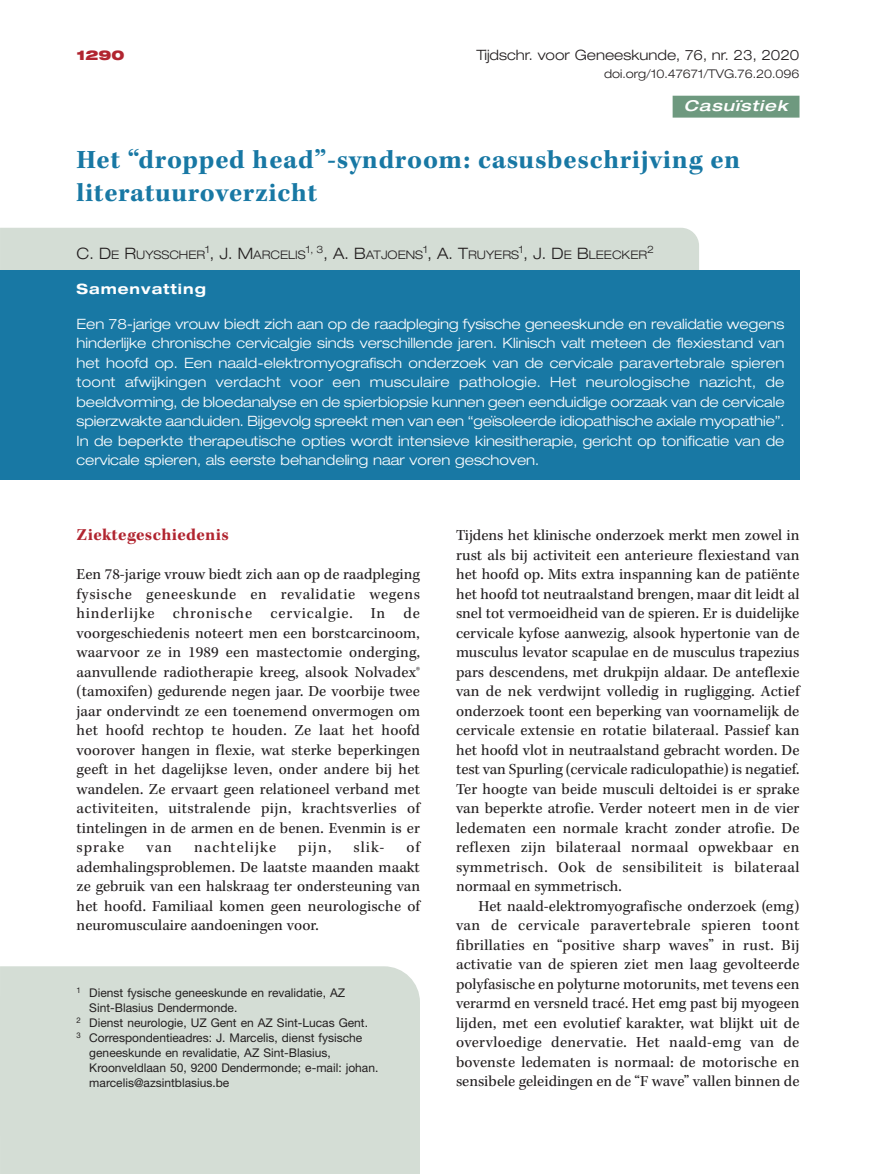
<style>
.page{position:relative;width:876px;height:1174px;background:#fff}
.page>*{position:absolute;margin:0;border:0;box-sizing:border-box;transform-origin:0 0}
.t1{font:700 27px/33px "Kepler Std";letter-spacing:.025em;color:#1878a4}
.t2{font:700 17.25px "Kepler Std";letter-spacing:.02em;color:#b12530}
.t3{font:15.75px/19.5px "Kepler Std";letter-spacing:.01em;color:#231f20;text-align:justify}
.t4{font:italic 500 expanded 15px "Helvetica Neue LT Std";letter-spacing:.05em;color:#fff;scale:1.1 1}
.t5{font:300 expanded 14.25px/19.5px "Helvetica Neue LT Std";color:#fff;text-align:justify}
.t6{font:300 expanded 14.25px "Helvetica Neue LT Std";color:#231f20}
.t7{font:700 expanded 14.25px "Helvetica Neue LT Std";letter-spacing:.07em;color:#fff}
.t8{font:900 expanded 13.5px "Helvetica Neue LT Std";color:#b12530}
.t9{font:12px "Helvetica Neue LT Std";color:#231f20}
.t10{font:300 expanded 12px "Helvetica Neue LT Std";color:#231f20}
.t11{font:300 expanded 11.85px "Helvetica Neue LT Std";color:#231f20}
.s1{font-size:15.75px}
</style>
<div class="page">
<div style="left:673px;top:96px;width:126px;height:22px;background:#6e997f"></div>
<div style="left:0;top:228px;width:699px;height:42px;background:#d4ddd5"></div>
<div style="left:0;top:270px;width:799px;height:42px;background:#1878a4"></div>
<div style="left:0;top:305px;width:799px;height:175px;background:#1878a4"></div>
<div style="left:0;top:966px;width:419px;height:30px;background:#d4ddd5"></div>
<div style="left:0;top:996px;width:420px;height:15px;background:#d4ddd5"></div>
<div style="left:0;top:1011px;width:420px;height:163px;background:#d4ddd5"></div>
<p class="t8" style="left:77px;top:46px;width:50px">1290</p>
<p class="t6" style="left:476px;top:46px;width:324px">Tijdschr. voor Geneeskunde, 76, nr. 23, 2020</p>
<p class="t10" style="left:604px;top:66px;width:197px">doi.org/10.47671/TVG.76.20.096</p>
<p class="t4" style="left:684px;top:97px;width:96px">Casuïstiek</p>
<h1 class="t1" style="left:77px;top:144px;width:665px">Het “dropped head”-syndroom: casusbeschrijving en literatuuroverzicht</h1>
<p class="t11" style="left:77px;top:247px;width:579px"><span class="s1">C. D</span>E <span class="s1">R</span>UYSSCHER<sup>1</sup><span class="s1">, J. M</span>ARCELIS<sup>1,</sup> <sup>3</sup><span class="s1">, A. B</span>ATJOENS<sup>1</sup><span class="s1">, A. T</span>RUYERS<sup>1</sup><span class="s1">, J. D</span>E <span class="s1">B</span>LEECKER<sup>2</sup></p>
<p class="t7" style="left:77px;top:280px;width:131px">Samenvatting</p>
<p class="t5" style="left:77px;top:314px;width:709px">Een 78-jarige vrouw biedt zich aan op de raadpleging fysische geneeskunde en revalidatie wegens hinderlijke chronische cervicalgie sinds verschillende jaren. Klinisch valt meteen de flexiestand van het hoofd op. Een naald-elektromyografisch onderzoek van de cervicale paravertebrale spieren toont afwijkingen verdacht voor een musculaire pathologie. Het neurologische nazicht, de beeldvorming, de bloedanalyse en de spierbiopsie kunnen geen eenduidige oorzaak van de cervicale spierzwakte aanduiden. Bijgevolg spreekt men van een “geïsoleerde idiopathische axiale myopathie”.<br>In de beperkte therapeutische opties wordt intensieve kinesitherapie, gericht op tonificatie van de cervicale spieren, als eerste behandeling naar voren geschoven.</p>
<p class="t2" style="left:77px;top:525px;width:154px">Ziektegeschiedenis</p>
<p class="t3" style="left:77px;top:565px;width:345px">Een 78-jarige vrouw biedt zich aan op de raadpleging fysische geneeskunde en revalidatie wegens hinderlijke chronische cervicalgie. In de voorgeschiedenis noteert men een borstcarcinoom, waarvoor ze in 1989 een mastectomie onderging, aanvullende radiotherapie kreeg, alsook Nolvadex® (tamoxifen) gedurende negen jaar. De voorbije twee jaar ondervindt ze een toenemend onvermogen om het hoofd rechtop te houden. Ze laat het hoofd voorover hangen in flexie, wat sterke beperkingen geeft in het dagelijkse leven, onder andere bij het wandelen. Ze ervaart geen relationeel verband met activiteiten, uitstralende pijn, krachtsverlies of tintelingen in de armen en de benen. Evenmin is er sprake</p>
<p class="t3" style="left:77px;top:838px;width:345px;text-indent:330px">of ademhalingsproblemen. De laatste maanden maakt ze gebruik van een halskraag ter ondersteuning van het hoofd. Familiaal komen geen neurologische of neuromusculaire aandoeningen voor.</p>
<p class="t3" style="left:146px;top:838px;width:27px">van</p>
<p class="t3" style="left:194px;top:838px;width:84px">nachtelijke</p>
<p class="t3" style="left:298px;top:838px;width:34px">pijn,</p>
<p class="t3" style="left:353px;top:838px;width:33px">slik-</p>
<p class="t9" style="left:77px;top:986px;width:270px"><sup>1</sup> Dienst fysische geneeskunde en revalidatie, AZ</p>
<p class="t9" style="left:89px;top:1001px;width:150px">Sint-Blasius Dendermonde.</p>
<p class="t9" style="left:77px;top:1016px;width:293px"><sup>2</sup> Dienst neurologie, UZ Gent en AZ Sint-Lucas Gent.</p>
<p class="t9" style="left:77px;top:1031px;width:287px"><sup>3</sup> Correspondentieadres: J. Marcelis, dienst fysische</p>
<p class="t9" style="left:89px;top:1046px;width:243px">geneeskunde en revalidatie, AZ Sint-Blasius,</p>
<p class="t9" style="left:89px;top:1061px;width:291px">Kroonveldlaan 50, 9200 Dendermonde; e-mail: johan.</p>
<p class="t9" style="left:89px;top:1076px;width:142px">marcelis@azsintblasius.be</p>
<p class="t3" style="left:456px;top:526px;width:345px">Tijdens het klinische onderzoek merkt men zowel in rust als bij activiteit een anterieure flexiestand van het hoofd op. Mits extra inspanning kan de patiënte het hoofd tot neutraalstand brengen, maar dit leidt al snel tot vermoeidheid van de spieren. Er is duidelijke cervicale kyfose aanwezig, alsook hypertonie van de musculus levator scapulae en de musculus trapezius pars descendens, met drukpijn aldaar. De anteflexie van de nek verdwijnt volledig in rugligging. Actief onderzoek toont een beperking van voornamelijk de cervicale extensie en rotatie bilateraal. Passief kan het hoofd vlot in neutraalstand gebracht worden. De test van Spurling (cervicale radiculopathie) is negatief.<br>Ter hoogte van beide musculi deltoidei is er sprake van beperkte atrofie. Verder noteert men in de vier ledematen een normale kracht zonder atrofie. De reflexen zijn bilateraal normaal opwekbaar en symmetrisch. Ook de sensibiliteit is bilateraal normaal en symmetrisch.</p>
<p class="t3" style="left:456px;top:897px;width:345px;text-indent:23px">Het naald-elektromyografische onderzoek (emg) van de cervicale paravertebrale spieren toont fibrillaties en “positive sharp waves” in rust. Bij activatie van de spieren ziet men laag gevolteerde polyfasische en polyturne motorunits, met tevens een verarmd en versneld tracé. Het emg past bij myogeen lijden, met een evolutief karakter, wat blijkt uit de overvloedige denervatie. Het naald-emg van de bovenste ledematen is normaal: de motorische en sensibele geleidingen en de “F wave” vallen binnen de</p>
</div>
